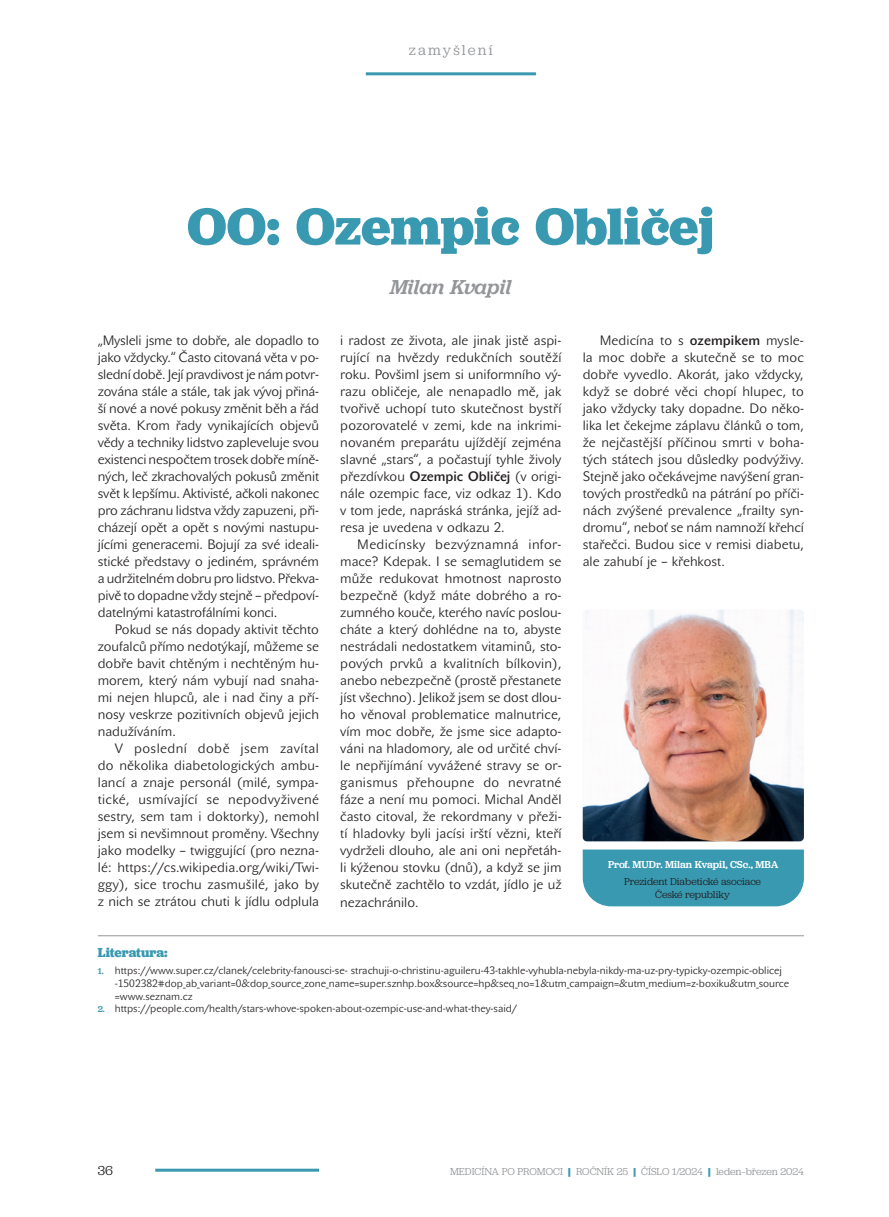
<style>
.page{position:relative;width:889px;height:1217px;background:#fff}
.page>*{position:absolute;margin:0;border:0;box-sizing:border-box;transform-origin:0 0}
.t1{font:700 54px "Jubilat";color:#3899b1}
.t2{font:italic 500 21px "Jubilat";color:#939598}
.t3{font:15px "Jubilat";letter-spacing:.15em;color:#939598}
.t4{font:13.5px/17px "John Sans Lite Pro";color:#231f20;text-align:justify}
.t5{font:700 13.5px "Jubilat";color:#3899b1}
.t6{font:13.5px "Jubilat";color:#231f20}
.t7{font:10.5px/12.6px "John Sans Lite Pro";color:#231f20}
.t8{font:10.5px "Jubilat";color:#939598}
.t9{font:10.5px/12.6px "Jubilat";color:#231f20;text-align:center}
.t10{font:500 10.5px "Jubilat";color:#fff}
.s1{font-weight:700}
.s2{font-family:"Jubilat";font-weight:500;font-size:9px;color:#3899b1}
.s3{font-weight:700;color:#3899b1}
</style>
<div class="page">
<hr style="left:155px;top:1168px;width:164px;height:3px;background:#3899b1">
<hr style="left:366px;top:72px;width:170px;height:3px;background:#3899b1">
<img style="left:583px;top:609px;width:221px;height:232px">
<div style="left:583px;top:849px;width:221px;height:57px;background:#3899b1"></div>
<hr style="left:98px;top:935px;width:706px;height:1px;background:#939598">
<p class="t3" style="left:409px;top:41px;width:85px">zamyšlení</p>
<h1 class="t1" style="left:187px;top:191px;width:529px">OO: Ozempic Obličej</h1>
<h2 class="t2" style="left:390px;top:273px;width:123px">Milan Kvapil</h2>
<p class="t4" style="left:98px;top:331px;width:223px">„Mysleli jsme to dobře, ale dopadlo to jako vždycky.“ Často citovaná věta v po&shy;slední době. Její pravdivost je nám potvr&shy;zována stále a stále, tak jak vývoj přiná&shy;ší nové a nové pokusy změnit běh a řád světa. Krom řady vynikajících objevů vědy a techniky lidstvo zapleveluje svou existenci nespočtem trosek dobře míně&shy;ných, leč zkrachovalých pokusů změnit svět k lepšímu. Aktivisté, ačkoli nakonec pro záchranu lidstva vždy zapuzeni, při&shy;cházejí opět a opět s novými nastupu&shy;jícími generacemi. Bojují za své ideali&shy;stické představy o jediném, správném a udržitelném dobru pro lidstvo. Překva&shy;pivě to dopadne vždy stejně – předpoví&shy;datelnými katastrofálními konci.</p>
<p class="t4" style="left:98px;top:620px;width:223px;text-indent:17px">Pokud se nás dopady aktivit těchto zoufalců přímo nedotýkají, můžeme se dobře bavit chtěným i nechtěným hu&shy;morem, který nám vybují nad snaha&shy;mi nejen hlupců, ale i nad činy a pří&shy;nosy veskrze pozitivních objevů jejich nadužíváním.</p>
<p class="t4" style="left:98px;top:740px;width:223px;text-indent:17px">V poslední době jsem zavítal do několika diabetologických ambu&shy;lancí a znaje personál (milé, sympa&shy;tické, usmívající se nepodvyživené sestry, sem tam i doktorky), nemohl jsem si nevšimnout proměny. Všechny jako modelky – twiggující (pro nezna&shy;lé: https://cs.wikipedia.org/wiki/Twi&shy;ggy), sice trochu zasmušilé, jako by z nich se ztrátou chuti k jídlu odplula</p>
<p class="t4" style="left:583px;top:331px;width:223px;text-indent:17px">Medicína to s <span class="s1">ozempikem</span> mysle&shy;la moc dobře a skutečně se to moc dobře vyvedlo. Akorát, jako vždycky, když se dobré věci chopí hlupec, to jako vždycky taky dopadne. Do něko&shy;lika let čekejme záplavu článků o tom, že nejčastější příčinou smrti v boha&shy;tých státech jsou důsledky podvýživy.<br>Stejně jako očekávejme navýšení gran&shy;tových prostředků na pátrání po příči&shy;nách zvýšené prevalence „frailty syn&shy;dromu“, neboť se nám namnoží křehcí stařečci. Budou sice v remisi diabetu, ale zahubí je – křehkost.</p>
<p class="t4" style="left:340px;top:331px;width:223px">i radost ze života, ale jinak jistě aspi&shy;rující na hvězdy redukčních soutěží roku. Povšiml jsem si uniformního vý&shy;razu obličeje, ale nenapadlo mě, jak tvořivě uchopí tuto skutečnost bystří pozorovatelé v zemi, kde na inkrimi&shy;novaném preparátu ujíždějí zejména slavné „stars“, a počastují tyhle živoly přezdívkou <span class="s1">Ozempic Obličej</span> (v origi&shy;nále ozempic face, viz odkaz 1). Kdo v tom jede, napráská stránka, jejíž ad&shy;resa je uvedena v odkazu 2.</p>
<p class="t4" style="left:340px;top:536px;width:223px;text-indent:17px">Medicínsky bezvýznamná infor&shy;mace? Kdepak. I se semaglutidem se může redukovat hmotnost naprosto bezpečně (když máte dobrého a ro&shy;zumného kouče, kterého navíc poslou&shy;cháte a který dohlédne na to, abyste nestrádali nedostatkem vitaminů, sto&shy;pových prvků a kvalitních bílkovin), anebo nebezpečně (prostě přestanete jíst všechno). Jelikož jsem se dost dlou&shy;ho věnoval problematice malnutrice, vím moc dobře, že jsme sice adapto&shy;váni na hladomory, ale od určité chví&shy;le nepřijímání vyvážené stravy se or&shy;ganismus přehoupne do nevratné fáze a není mu pomoci. Michal Anděl často citoval, že rekordmany v přeži&shy;tí hladovky byli jacísi irští vězni, kteří vydrželi dlouho, ale ani oni nepřetáh&shy;li kýženou stovku (dnů), a když se jim skutečně zachtělo to vzdát, jídlo je už nezachránilo.</p>
<p class="t10" style="left:608px;top:857px;width:172px">Prof. MUDr. Milan Kvapil, CSc., MBA</p>
<p class="t9" style="left:624px;top:874px;width:138px">Prezident Diabetické asociace<br>České republiky</p>
<p class="t5" style="left:98px;top:943px;width:71px">Literatura:</p>
<p class="t7" style="left:115px;top:964px;width:676px;text-indent:-17px"><span class="s2">1.</span> https://www.super.cz/clanek/celebrity-fanousci-se- strachuji-o-christinu-aguileru-43-takhle-vyhubla-nebyla-nikdy-ma-uz-pry-typicky-ozempic-oblicej -1502382#dop_ab_variant=0&amp;dop_source_zone_name=super.sznhp.box&amp;source=hp&amp;seq_no=1&amp;utm_campaign=&amp;utm_medium=z-boxiku&amp;utm_source =www.seznam.cz</p>
<p class="t7" style="left:98px;top:1001px;width:420px"><span class="s2">2.</span> https://people.com/health/stars-whove-spoken-about-ozempic-use-and-what-they-said/</p>
<p class="t6" style="left:98px;top:1161px;width:16px">36</p>
<p class="t8" style="left:450px;top:1164px;width:355px">MEDICÍNA PO PROMOCI <span class="s3">|</span> ROČNÍK 25 <span class="s3">|</span> ČÍSLO 1/2024 <span class="s3">|</span> leden–březen 2024</p>
</div>
